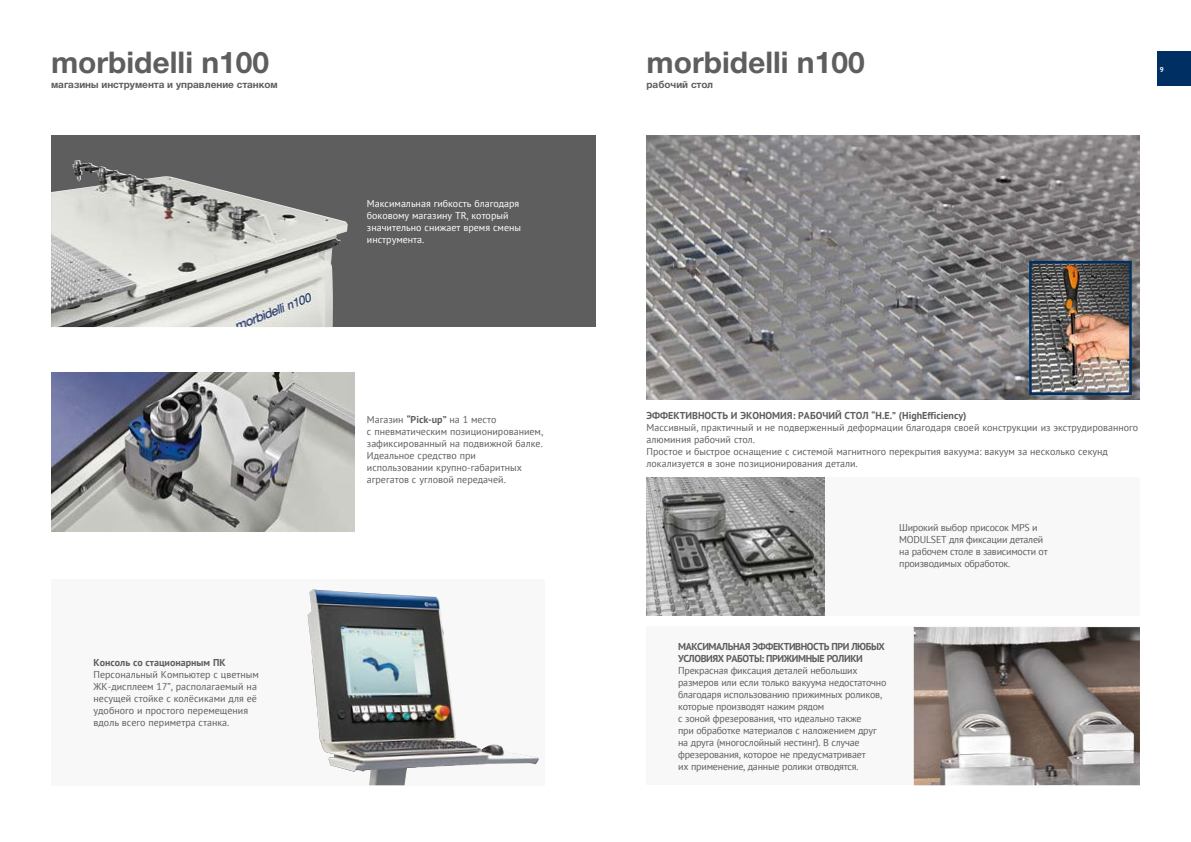
<style>
.page{position:relative;width:1191px;height:842px;background:#fff}
.page>*{position:absolute;margin:0;border:0;box-sizing:border-box;transform-origin:0 0}
.t1{font:700 30px "Helvetica Neue Cyr";color:#5f5e5e}
.t2{font:10px/12px "PT Sans";color:#5f5e5e}
.t3{font:10px/12px "PT Sans";letter-spacing:-.02em;color:#5f5e5e}
.t4{font:10px/12px "PT Sans";letter-spacing:-.025em;color:#5f5e5e}
.t5{font:10px/12px "PT Sans";color:#fff}
.t6{font:700 10px "PT Sans";color:#5f5e5e}
.t7{font:700 10px/12px "PT Sans";letter-spacing:-.04em;color:#5f5e5e}
.t8{font:700 10px "Helvetica Neue Cyr";color:#5f5e5e}
.t9{font:700 7px "PT Sans";color:#fff}
.s1{font-weight:700}
</style>
<div class="page">
<div style="left:51px;top:135px;width:544px;height:192px;background:#5f5e5e"></div>
<div style="left:51px;top:579px;width:493px;height:206px;background:#f8f8f9"></div>
<div style="left:646px;top:477px;width:494px;height:138px;background:#f8f8f9"></div>
<div style="left:646px;top:627px;width:494px;height:158px;background:#f8f8f9"></div>
<div style="left:1157px;top:51px;width:34px;height:34px;background:#003063"></div>
<img style="left:51px;top:372px;width:304px;height:159px">
<img style="left:51px;top:161px;width:297px;height:166px">
<img style="left:646px;top:477px;width:178px;height:138px">
<img style="left:646px;top:135px;width:494px;height:264px">
<img style="left:1032px;top:264px;width:96px;height:128px">
<div style="left:1029px;top:261px;width:102px;height:134px;border:2px solid #003063"></div>
<img style="left:307px;top:590px;width:232px;height:195px">
<img style="left:913px;top:627px;width:227px;height:158px">
<h1 class="t1" style="left:51px;top:46px;width:220px">morbidelli n100</h1>
<p class="t8" style="left:51px;top:79px;width:228px">магазины инструмента и управление станком</p>
<p class="t6" style="left:94px;top:656px;width:133px">Консоль со стационарным ПК</p>
<p class="t2" style="left:94px;top:668px;width:167px">Персональный Компьютер с цветным ЖК-дисплеем 17”, располагаемый на несущей стойке с колёсиками для её удобного и простого перемещения вдоль всего периметра станка.</p>
<p class="t5" style="left:367px;top:197px;width:156px">Максимальная гибкость благодаря боковому магазину TR, который значительно снижает время смены инструмента.</p>
<p class="t2" style="left:367px;top:413px;width:178px">Магазин <span class="s1">“Pick-up”</span> на 1 место<br>с пневматическим позиционированием, зафиксированный на подвижной балке.<br>Идеальное средство при использовании крупно-габаритных агрегатов с угловой передачей.</p>
<h1 class="t1" style="left:646px;top:46px;width:220px">morbidelli n100</h1>
<p class="t8" style="left:646px;top:79px;width:68px">рабочий стол</p>
<p class="t9" style="left:1159px;top:65px;width:5px">9</p>
<p class="t6" style="left:646px;top:409px;width:321px">ЭФФЕКТИВНОСТЬ И ЭКОНОМИЯ: РАБОЧИЙ СТОЛ “H.E.” (HighEfficiency)</p>
<p class="t2" style="left:646px;top:421px;width:493px">Массивный, практичный и не подверженный деформации благодаря своей конструкции из экструдированного алюминия рабочий стол.<br>Простое и быстрое оснащение с системой магнитного перекрытия вакуума: вакуум за несколько секунд локализуется в зоне позиционирования детали.</p>
<p class="t4" style="left:899px;top:521px;width:150px">Широкий выбор присосок MPS и<br>MODULSET для фиксации деталей на рабочем столе в зависимости от производимых обработок.</p>
<p class="t7" style="left:678px;top:640px;width:208px">МАКСИМАЛЬНАЯ ЭФФЕКТИВНОСТЬ ПРИ ЛЮБЫХ<br>УСЛОВИЯХ РАБОТЫ: ПРИЖИМНЫЕ РОЛИКИ</p>
<p class="t3" style="left:678px;top:664px;width:210px">Прекрасная фиксация деталей небольших размеров или если только вакуума недостаточно благодаря использованию прижимных роликов, которые производят нажим рядом<br>с зоной фрезерования, что идеально также<br>при обработке материалов с наложением друг на друга (многослойный нестинг). В случае фрезерования, которое не предусматривает<br>их применение, данные ролики отводятся.</p>
</div>
